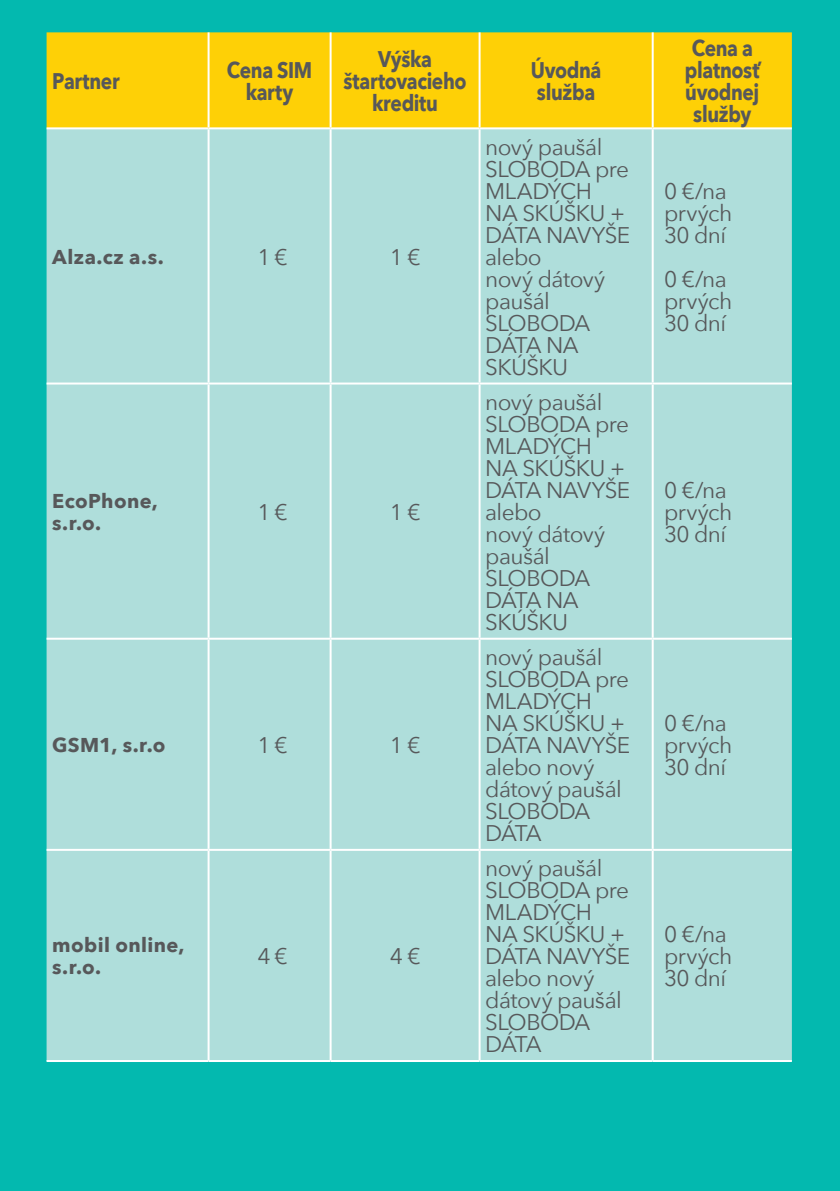
<style>
.page{position:relative;width:840px;height:1191px;background:#fff}
.page>*{position:absolute;margin:0;border:0;box-sizing:border-box;transform-origin:0 0}
.t1{font:22.6px/22px "Avenir Next";letter-spacing:-.03em;color:#57585a}
.t2{font:700 22.6px/22px "Avenir Next";letter-spacing:-.02em;color:#57585a;text-align:center;scale:.85 1}
.t3{font:700 20px/22px "Avenir Next";letter-spacing:.02em;color:#57585a}
</style>
<div class="page">
<div style="left:0;top:0;width:839px;height:1191px;background:#03b9af"></div>
<div style="left:47px;top:32px;width:744px;height:95px;background:#fed006"></div>
<div style="left:47px;top:129px;width:744px;height:931px;background:#afdedb"></div>
<hr style="left:207px;top:32px;width:2px;height:95px;background:#fff">
<hr style="left:329px;top:32px;width:2px;height:95px;background:#fff">
<hr style="left:478px;top:32px;width:2px;height:95px;background:#fff">
<hr style="left:651px;top:32px;width:2px;height:95px;background:#fff">
<hr style="left:47px;top:127px;width:161px;height:2px;background:#fff">
<hr style="left:208px;top:127px;width:122px;height:2px;background:#fff">
<hr style="left:207px;top:129px;width:2px;height:253px;background:#fff">
<hr style="left:330px;top:127px;width:149px;height:2px;background:#fff">
<hr style="left:329px;top:129px;width:2px;height:253px;background:#fff">
<hr style="left:479px;top:127px;width:173px;height:2px;background:#fff">
<hr style="left:478px;top:129px;width:2px;height:253px;background:#fff">
<hr style="left:652px;top:127px;width:139px;height:2px;background:#fff">
<hr style="left:651px;top:129px;width:2px;height:253px;background:#fff">
<hr style="left:47px;top:382px;width:161px;height:2px;background:#fff">
<hr style="left:208px;top:382px;width:122px;height:2px;background:#fff">
<hr style="left:207px;top:384px;width:2px;height:253px;background:#fff">
<hr style="left:330px;top:382px;width:149px;height:2px;background:#fff">
<hr style="left:329px;top:384px;width:2px;height:253px;background:#fff">
<hr style="left:479px;top:382px;width:173px;height:2px;background:#fff">
<hr style="left:478px;top:384px;width:2px;height:253px;background:#fff">
<hr style="left:652px;top:382px;width:139px;height:2px;background:#fff">
<hr style="left:651px;top:384px;width:2px;height:253px;background:#fff">
<hr style="left:47px;top:637px;width:161px;height:2px;background:#fff">
<hr style="left:208px;top:637px;width:122px;height:2px;background:#fff">
<hr style="left:207px;top:639px;width:2px;height:210px;background:#fff">
<hr style="left:330px;top:637px;width:149px;height:2px;background:#fff">
<hr style="left:329px;top:639px;width:2px;height:210px;background:#fff">
<hr style="left:479px;top:637px;width:173px;height:2px;background:#fff">
<hr style="left:478px;top:639px;width:2px;height:210px;background:#fff">
<hr style="left:652px;top:637px;width:139px;height:2px;background:#fff">
<hr style="left:651px;top:639px;width:2px;height:210px;background:#fff">
<hr style="left:47px;top:849px;width:161px;height:2px;background:#fff">
<hr style="left:208px;top:849px;width:122px;height:2px;background:#fff">
<hr style="left:207px;top:851px;width:2px;height:209px;background:#fff">
<hr style="left:330px;top:849px;width:149px;height:2px;background:#fff">
<hr style="left:329px;top:851px;width:2px;height:209px;background:#fff">
<hr style="left:479px;top:849px;width:173px;height:2px;background:#fff">
<hr style="left:478px;top:851px;width:2px;height:209px;background:#fff">
<hr style="left:652px;top:849px;width:139px;height:2px;background:#fff">
<hr style="left:651px;top:851px;width:2px;height:209px;background:#fff">
<hr style="left:47px;top:1060px;width:161px;height:2px;background:#fff">
<hr style="left:208px;top:1060px;width:122px;height:2px;background:#fff">
<hr style="left:330px;top:1060px;width:149px;height:2px;background:#fff">
<hr style="left:479px;top:1060px;width:173px;height:2px;background:#fff">
<hr style="left:652px;top:1060px;width:139px;height:2px;background:#fff">
<p class="t2" style="left:52px;top:70px;width:81px">Partner</p>
<p class="t2" style="left:227px;top:59px;width:102px">Cena SIM karty</p>
<p class="t2" style="left:343px;top:48px;width:146px">Výška štartovacieho kreditu</p>
<p class="t2" style="left:530px;top:59px;width:84px;text-align:left">Úvodná služba</p>
<p class="t3" style="left:52px;top:246px;width:113px">Alza.cz a.s.</p>
<p class="t1" style="left:257px;top:245px;width:32px">1 €</p>
<p class="t1" style="left:389px;top:245px;width:32px">1 €</p>
<p class="t3" style="left:52px;top:490px;width:107px">EcoPhone, s.r.o.</p>
<p class="t1" style="left:257px;top:500px;width:32px">1 €</p>
<p class="t1" style="left:389px;top:500px;width:32px">1 €</p>
<p class="t3" style="left:52px;top:734px;width:115px">GSM1, s.r.o</p>
<p class="t1" style="left:257px;top:733px;width:32px">1 €</p>
<p class="t1" style="left:389px;top:733px;width:32px">1 €</p>
<p class="t3" style="left:52px;top:934px;width:134px">mobil online, s.r.o.</p>
<p class="t1" style="left:257px;top:944px;width:32px">4 €</p>
<p class="t1" style="left:389px;top:944px;width:32px">4 €</p>
<p class="t1" style="left:485px;top:135px;width:146px">nový paušál<br>SLOBODA pre<br>MLADÝCH<br>NA SKÚŠKU +<br>DÁTA NAVYŠE alebo<br>nový dátový paušál<br>SLOBODA<br>DÁTA NA<br>SKÚŠKU</p>
<p class="t1" style="left:485px;top:390px;width:146px">nový paušál<br>SLOBODA pre<br>MLADÝCH<br>NA SKÚŠKU +<br>DÁTA NAVYŠE alebo<br>nový dátový paušál<br>SLOBODA<br>DÁTA NA<br>SKÚŠKU</p>
<p class="t1" style="left:485px;top:645px;width:146px">nový paušál<br>SLOBODA pre<br>MLADÝCH<br>NA SKÚŠKU +<br>DÁTA NAVYŠE alebo nový dátový paušál<br>SLOBODA<br>DÁTA</p>
<p class="t1" style="left:485px;top:856px;width:146px">nový paušál<br>SLOBODA pre<br>MLADÝCH<br>NA SKÚŠKU +<br>DÁTA NAVYŠE alebo nový dátový paušál<br>SLOBODA<br>DÁTA</p>
<p class="t2" style="left:684px;top:37px;width:89px">Cena a platnosť úvodnej služby</p>
<p class="t1" style="left:663px;top:179px;width:70px">0 €/na prvých<br>30 dní</p>
<p class="t1" style="left:663px;top:267px;width:70px">0 €/na prvých<br>30 dní</p>
<p class="t1" style="left:663px;top:478px;width:70px">0 €/na prvých<br>30 dní</p>
<p class="t1" style="left:663px;top:711px;width:70px">0 €/na prvých<br>30 dní</p>
<p class="t1" style="left:663px;top:922px;width:70px">0 €/na prvých<br>30 dní</p>
</div>
